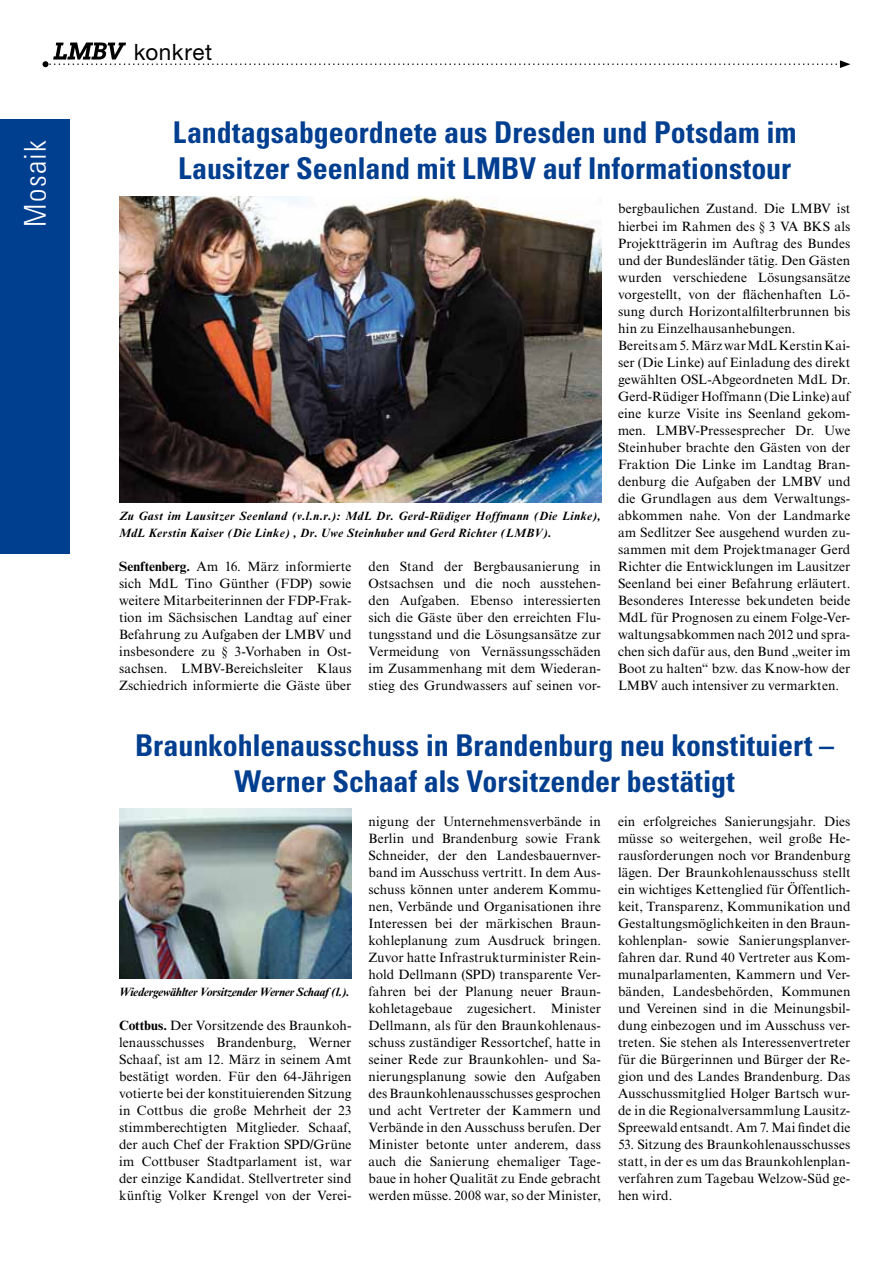
<style>
.page{position:relative;width:893px;height:1263px;background:#fff}
.page>*{position:absolute;margin:0;border:0;box-sizing:border-box;transform-origin:0 0}
.t1{font:700 condensed 30px/36px "Univers LT Std";letter-spacing:-.005em;color:#003e90;text-align:center}
.t2{font:300 condensed 30px "Univers LT Std";letter-spacing:.05em;color:#fff}
.t3{font:22.5px "Helvetica Neue LT Std";letter-spacing:.025em;color:#000}
.t4{font:13.5px/17px "Times New Roman MT Std";letter-spacing:.005em;color:#000;text-align:justify}
.t5{font:italic 700 12px/17px "Times New Roman MT Std";letter-spacing:.02em;color:#000}
.t6{font:italic 700 12px "Times New Roman MT Std";letter-spacing:-.035em;color:#000}
.s1{font-weight:700}
</style>
<div class="page">
<svg style="left:43px;top:43px;width:807px;height:25px"></svg>
<div style="left:130px;top:38px;width:85px;height:22px;background:#fff"></div>
<div style="left:0;top:119px;width:70px;height:435px;background:#003e90"></div>
<img style="left:119px;top:809px;width:232px;height:170px">
<img style="left:119px;top:196px;width:482px;height:307px">
<h1 class="t2" style="left:17px;top:227px;width:88px;rotate:-90deg">Mosaik</h1>
<h2 class="t3" style="left:134px;top:38px;width:80px">konkret</h2>
<h1 class="t1" style="left:173px;top:115px;width:625px;text-align:left">Landtagsabgeordnete aus Dresden und Potsdam im<br>Lausitzer Seenland mit LMBV auf Informationstour</h1>
<p class="t5" style="left:119px;top:507px;width:483px">Zu Gast im Lausitzer Seenland (v.l.n.r.): MdL Dr. Gerd-Rüdiger Hoffmann (Die Linke),<br>MdL Kerstin Kaiser (Die Linke) , Dr. Uwe Steinhuber und Gerd Richter (LMBV).</p>
<p class="t4" style="left:119px;top:558px;width:234px"><span class="s1">Senftenberg.</span> Am 16. März informierte sich MdL Tino Günther (FDP) sowie weitere Mitarbeiterinnen der FDP-Frak&shy;tion im Sächsischen Landtag auf einer Befahrung zu Aufgaben der LMBV und insbesondere zu § 3-Vorhaben in Ost&shy;sachsen. LMBV-Bereichsleiter Klaus Zschiedrich informierte die Gäste über</p>
<p class="t4" style="left:369px;top:558px;width:234px">den Stand der Bergbausanierung in Ostsachsen und die noch ausstehen&shy;den Aufgaben. Ebenso interessierten sich die Gäste über den erreichten Flu&shy;tungsstand und die Lösungsansätze zur Vermeidung von Vernässungsschäden im Zusammenhang mit dem Wiederan&shy;stieg des Grundwassers auf seinen vor-</p>
<p class="t4" style="left:618px;top:200px;width:234px;text-align:left">bergbaulichen Zustand. Die LMBV ist hierbei im Rahmen des § 3 VA BKS als Projektträgerin im Auftrag des Bundes und der Bundesländer tätig. Den Gästen wurden verschiedene Lösungsansätze vorgestellt, von der flächenhaften Lö&shy;sung durch Horizontalfilterbrunnen bis hin zu Einzelhausanhebungen.<br>Bereits am 5. März war MdL Kerstin Kai&shy;ser (Die Linke) auf Einladung des direkt gewählten OSL-Abgeordneten MdL Dr.<br>Gerd-Rüdiger Hoffmann (Die Linke) auf eine kurze Visite ins Seenland gekom&shy;men. LMBV-Pressesprecher Dr. Uwe Steinhuber brachte den Gästen von der Fraktion Die Linke im Landtag Bran&shy;denburg die Aufgaben der LMBV und die Grundlagen aus dem Verwaltungs&shy;abkommen nahe. Von der Landmarke am Sedlitzer See ausgehend wurden zu&shy;sammen mit dem Projektmanager Gerd Richter die Entwicklungen im Lausitzer Seenland bei einer Befahrung erläutert.<br>Besonderes Interesse bekundeten beide MdL für Prognosen zu einem Folge-Ver&shy;waltungsabkommen nach 2012 und spra&shy;chen sich dafür aus, den Bund „weiter im Boot zu halten“ bzw. das Know-how der LMBV auch intensiver zu vermarkten.</p>
<h1 class="t1" style="left:135px;top:727px;width:701px">Braunkohlenausschuss in Brandenburg neu konstituiert –<br>Werner Schaaf als Vorsitzender bestätigt</h1>
<p class="t6" style="left:119px;top:985px;width:232px">Wiedergewählter Vorsitzender Werner Schaaf (l.).</p>
<p class="t4" style="left:119px;top:1017px;width:234px"><span class="s1">Cottbus.</span> Der Vorsitzende des Braunkoh&shy;lenausschusses Brandenburg, Werner Schaaf, ist am 12. März in seinem Amt bestätigt worden. Für den 64-Jährigen votierte bei der konstituierenden Sitzung in Cottbus die große Mehrheit der 23 stimmberechtigten Mitglieder. Schaaf, der auch Chef der Fraktion SPD/Grüne im Cottbuser Stadtparlament ist, war der einzige Kandidat. Stellvertreter sind künftig Volker Krengel von der Verei-</p>
<p class="t4" style="left:369px;top:813px;width:234px">nigung der Unternehmensverbände in Berlin und Brandenburg sowie Frank Schneider, der den Landesbauernver&shy;band im Ausschuss vertritt. In dem Aus&shy;schuss können unter anderem Kommu&shy;nen, Verbände und Organisationen ihre Interessen bei der märkischen Braun&shy;kohleplanung zum Ausdruck bringen.<br>Zuvor hatte Infrastrukturminister Rein&shy;hold Dellmann (SPD) transparente Ver&shy;fahren bei der Planung neuer Braun&shy;kohletagebaue zugesichert. Minister Dellmann, als für den Braunkohlenaus&shy;schuss zuständiger Ressortchef, hatte in seiner Rede zur Braunkohlen- und Sa&shy;nierungsplanung sowie den Aufgaben des Braunkohlenausschusses gesprochen und acht Vertreter der Kammern und Verbände in den Ausschuss berufen. Der Minister betonte unter anderem, dass auch die Sanierung ehemaliger Tage&shy;baue in hoher Qualität zu Ende gebracht werden müsse. 2008 war, so der Minister,</p>
<p class="t4" style="left:618px;top:813px;width:234px">ein erfolgreiches Sanierungsjahr. Dies müsse so weitergehen, weil große He&shy;rausforderungen noch vor Brandenburg lägen. Der Braunkohlenausschuss stellt ein wichtiges Kettenglied für Öffentlich&shy;keit, Transparenz, Kommunikation und Gestaltungsmöglichkeiten in den Braun&shy;kohlenplan- sowie Sanierungsplanver&shy;fahren dar. Rund 40 Vertreter aus Kom&shy;munalparlamenten, Kammern und Ver&shy;bänden, Landesbehörden, Kommunen und Vereinen sind in die Meinungsbil&shy;dung einbezogen und im Ausschuss ver&shy;treten. Sie stehen als Interessenvertreter für die Bürgerinnen und Bürger der Re&shy;gion und des Landes Brandenburg. Das Ausschussmitglied Holger Bartsch wur&shy;de in die Regionalversammlung Lausitz-Spreewald entsandt. Am 7. Mai findet die</p>
<p class="t4" style="left:618px;top:1136px;width:234px">53. Sitzung des Braunkohlenausschusses statt, in der es um das Braunkohlenplan&shy;verfahren zum Tagebau Welzow-Süd ge&shy;hen wird.</p>
</div>
